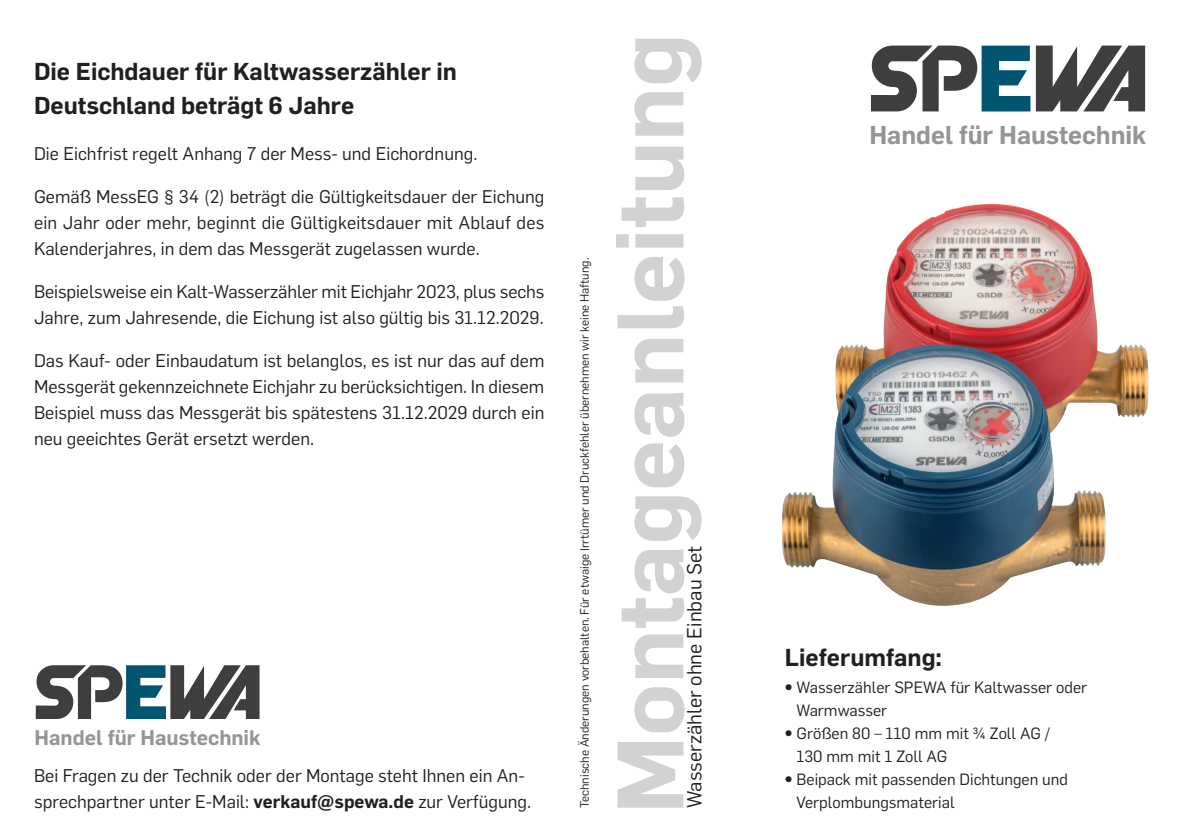
<style>
.page{position:relative;width:1191px;height:840px;background:#fff}
.page>*{position:absolute;margin:0;border:0;box-sizing:border-box;transform-origin:0 0}
.t1{font:600 92.6px "Flama";color:#d1d2d4}
.t2{font:600 25.4px "Flama";color:#939598}
.t3{font:600 24px/34.6px "Flama";color:#231f20}
.t4{font:600 20.6px "Flama";color:#939598}
.t5{font:20px "Flama";color:#231f20}
.t6{font:18px/26px "Flama";color:#231f20;text-align:justify}
.t7{font:16px/23px "Flama";color:#231f20}
.t8{font:12px "Flama";color:#231f20}
.s1{font-weight:600}
.s2{font-weight:900}
</style>
<div class="page">
<img style="left:883px;top:204px;width:265px;height:214px">
<svg style="left:871px;top:46px;width:274px;height:65px"></svg>
<svg style="left:36px;top:665px;width:223px;height:53px"></svg>
<img style="left:782px;top:344px;width:323px;height:262px">
<p class="t3" style="left:34px;top:56px;width:424px">Die Eichdauer für Kaltwasserzähler in<br>Deutschland beträgt 6 Jahre</p>
<p class="t6" style="left:34px;top:142px;width:445px">Die Eichfrist regelt Anhang 7 der Mess- und Eichordnung.</p>
<p class="t6" style="left:34px;top:185px;width:512px">Gemäß MessEG § 34 (2) beträgt die Gültigkeitsdauer der Eichung ein Jahr oder mehr, beginnt die Gültigkeitsdauer mit Ablauf des Kalenderjahres, in dem das Messgerät zugelassen wurde.</p>
<p class="t6" style="left:34px;top:280px;width:512px">Beispielsweise ein Kalt-Wasserzähler mit Eichjahr 2023, plus sechs<br>Jahre, zum Jahresende, die Eichung ist also gültig bis 31.12.2029.</p>
<p class="t6" style="left:34px;top:349px;width:512px">Das Kauf- oder Einbaudatum ist belanglos, es ist nur das auf dem Messgerät gekennzeichnete Eichjahr zu berücksichtigen. In diesem Beispiel muss das Messgerät bis spätestens 31.12.2029 durch ein neu geeichtes Gerät ersetzt werden.</p>
<p class="t4" style="left:35px;top:729px;width:227px">Handel für Haustechnik</p>
<p class="t6" style="left:34px;top:763px;width:498px">Bei Fragen zu der Technik oder der Montage steht Ihnen ein An&shy;sprechpartner unter E-Mail: <span class="s1">verkauf@spewa.de</span> zur Verfügung.</p>
<p class="t8" style="left:580px;top:807px;width:551px;rotate:-90deg">Technische Änderungen vorbehalten. Für etwaige Irrtümer und Druckfehler übernehmen wir keine Haftung.</p>
<p class="t1" style="left:615px;top:813px;width:781px;rotate:-90deg">Montageanleitung</p>
<p class="t5" style="left:687px;top:807px;width:264px;rotate:-90deg">Wasserzähler ohne Einbau Set</p>
<p class="t2" style="left:869px;top:125px;width:278px">Handel für Haustechnik</p>
<p class="t3" style="left:785px;top:641px;width:159px">Lieferumfang:</p>
<p class="t7" style="left:796px;top:676px;width:292px;text-indent:-11px"><span class="s2">•</span> Wasserzähler SPEWA für Kaltwasser oder<br>Warmwasser</p>
<p class="t7" style="left:796px;top:722px;width:255px;text-indent:-11px"><span class="s2">•</span> Größen 80 – 110 mm mit ¾ Zoll AG /<br>130 mm mit 1 Zoll AG</p>
<p class="t7" style="left:796px;top:768px;width:273px;text-indent:-11px"><span class="s2">•</span> Beipack mit passenden Dichtungen und<br>Verplombungsmaterial</p>
</div>
